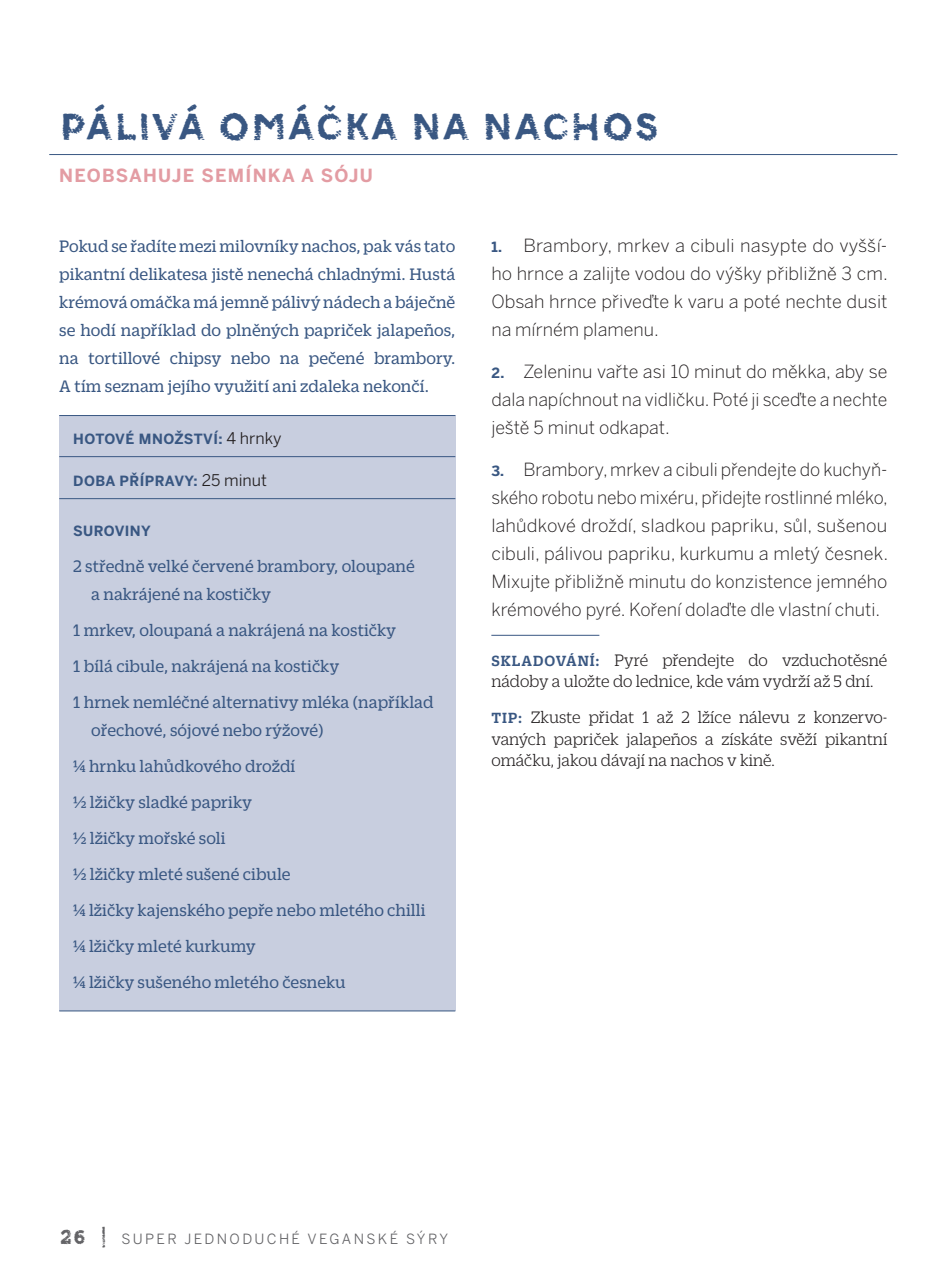
<style>
.page{position:relative;width:947px;height:1276px;background:#fff}
.page>*{position:absolute;margin:0;border:0;box-sizing:border-box;transform-origin:0 0}
.t1{font:34px "Canvas Tiny Sans";color:#395782}
.t2{font:18px/36px "Duplicate Slab";color:#395782}
.t3{font:300 18px/28px "Benton Sans";color:#231f20;text-align:justify}
.t4{font:300 18px/21.6px "Duplicate Slab";color:#231f20}
.t5{font:700 18px "Benton Sans";letter-spacing:.07em;color:#e39ca3}
.t6{font:700 14px "Benton Sans";letter-spacing:.03em;color:#395782}
.t7{font:14px "Benton Sans";letter-spacing:.17em;color:#636366}
.s1{font-weight:400;font-size:16px;color:#231f20}
.s2{font-weight:700;font-size:14px;color:#395782}
.s3{font-weight:500;font-size:16px;color:#395782}
.s4{font-family:"Canvas Tiny Slab";font-size:18px}
</style>
<div class="page">
<hr style="left:49px;top:154px;width:848px;height:1px;background:#395782">
<div style="left:59px;top:415px;width:396px;height:262px;background:#c8cedf"></div>
<hr style="left:59px;top:415px;width:396px;height:1px;background:#395782">
<hr style="left:59px;top:456px;width:396px;height:1px;background:#395782">
<hr style="left:59px;top:498px;width:396px;height:1px;background:#395782">
<div style="left:59px;top:521px;width:396px;height:490px;background:#c8cedf"></div>
<hr style="left:59px;top:1010px;width:396px;height:1px;background:#395782">
<hr style="left:491px;top:635px;width:108px;height:1px;background:#395782">
<h1 class="t1" style="left:59px;top:104px;width:602px">PÁLIVÁ OMÁČKA NA NACHOS</h1>
<p class="t5" style="left:59px;top:164px;width:315px">NEOBSAHUJE SEMÍNKA A SÓJU</p>
<p class="t2" style="left:59px;top:231px;width:398px;line-height:28px;text-align:justify">Pokud se řadíte mezi milovníky nachos, pak vás tato pikantní delikatesa jistě nenechá chladnými. Hustá krémová omáčka má jemně pálivý nádech a báječně se hodí například do plněných papriček jalapeños, na tortillové chipsy nebo na pečené brambory.<br>A tím seznam jejího využití ani zdaleka nekončí.</p>
<p class="t6" style="left:73px;top:430px;width:210px">HOTOVÉ MNOŽSTVÍ: <span class="s1">4 hrnky</span></p>
<p class="t6" style="left:73px;top:472px;width:195px">DOBA PŘÍPRAVY: <span class="s1">25 minut</span></p>
<p class="t6" style="left:73px;top:522px;width:79px">SUROVINY</p>
<p class="t2" style="left:91px;top:551px;width:325px;line-height:28px;text-indent:-18px">2 středně velké červené brambory, oloupané a nakrájené na kostičky</p>
<p class="t2" style="left:73px;top:611px;width:362px">1 mrkev, oloupaná a nakrájená na kostičky<br>1 bílá cibule, nakrájená na kostičky<br>1 hrnek nemléčné alternativy mléka (například</p>
<p class="t2" style="left:73px;top:711px;width:354px;text-indent:18px">ořechové, sójové nebo rýžové)<br>¼ hrnku lahůdkového droždí<br>½ lžičky sladké papriky<br>½ lžičky mořské soli<br>½ lžičky mleté sušené cibule<br>¼ lžičky kajenského pepře nebo mletého chilli ¼ lžičky mleté kurkumy<br>¼ lžičky sušeného mletého česneku</p>
<p class="t3" style="left:491px;top:231px;width:398px"><span class="s2">1.</span> Brambory, mrkev a cibuli nasypte do vyšší&shy;ho hrnce a zalijte vodou do výšky přibližně 3 cm.<br>Obsah hrnce přiveďte k varu a poté nechte dusit na mírném plamenu.</p>
<p class="t3" style="left:491px;top:357px;width:398px"><span class="s2">2.</span> Zeleninu vařte asi 10 minut do měkka, aby se dala napíchnout na vidličku. Poté ji sceďte a nechte ještě 5 minut odkapat.</p>
<p class="t3" style="left:491px;top:455px;width:398px"><span class="s2">3.</span> Brambory, mrkev a cibuli přendejte do kuchyň&shy;ského robotu nebo mixéru, přidejte rostlinné mléko, lahůdkové droždí, sladkou papriku, sůl, sušenou cibuli, pálivou papriku, kurkumu a mletý česnek.<br>Mixujte přibližně minutu do konzistence jemného krémového pyré. Koření dolaďte dle vlastní chuti.</p>
<p class="t4" style="left:491px;top:648px;width:397px"><span class="s3">SKLADOVÁNÍ:</span> Pyré přendejte do vzduchotěsné nádoby a uložte do lednice, kde vám vydrží až 5 dní.</p>
<p class="t4" style="left:491px;top:705px;width:398px;text-align:justify"><span class="s3">TIP:</span> Zkuste přidat 1 až 2 lžíce nálevu z konzervo&shy;vaných papriček jalapeños a získáte svěží pikantní omáčku, jakou dávají na nachos v kině.</p>
<p class="t7" style="left:59px;top:1231px;width:390px"><span class="s4">26 |</span> SUPER JEDNODUCHÉ VEGANSKÉ SÝRY</p>
</div>
